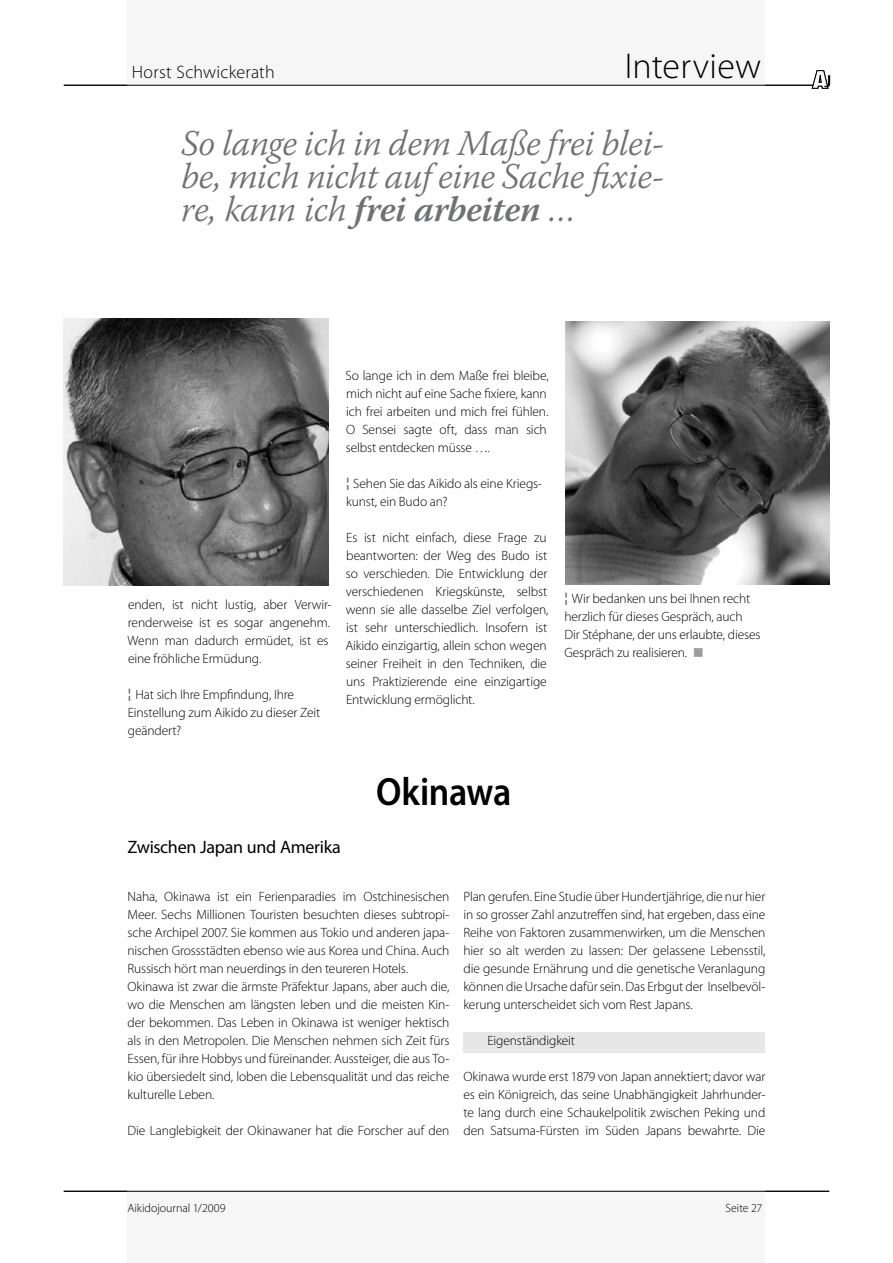
<style>
.page{position:relative;width:893px;height:1263px;background:#fff}
.page>*{position:absolute;margin:0;border:0;box-sizing:border-box;transform-origin:0 0}
.t1{font:600 39.6px "Myriad Pro";letter-spacing:-.01em;color:#000;scale:.91 1}
.t2{font:italic 300 36px/33px "Warnock Pro";letter-spacing:-.015em;color:#707173;text-align:justify}
.t3{font:300 36px "Myriad Pro";letter-spacing:.005em;color:#000}
.t4{font:300 18px "Myriad Pro";letter-spacing:.015em;color:#000}
.t5{font:18px "Myriad Pro";letter-spacing:-.015em;color:#000}
.t6{font:17.25px "Myriad Pro";color:#000;scale:1.06 1}
.t7{font:300 13.5px/18px "Myriad Pro";letter-spacing:-.01em;color:#000}
.t8{font:300 12px "Myriad Pro";letter-spacing:-.005em;color:#000}
.s1{font-weight:600}
.s2{font-family:"Lucida Sans Typewriter";font-weight:700;color:#707173}
.s3{color:#9c9d9f}
</style>
<div class="page">
<div style="left:463px;top:1032px;width:302px;height:20px;background:#e7e7e8"></div>
<div style="left:128px;top:0;width:637px;height:85px;background:#f6f6f6"></div>
<div style="left:128px;top:1191px;width:637px;height:72px;background:#f6f6f6"></div>
<hr style="left:64px;top:85px;width:765px;height:1px;background:#000">
<hr style="left:64px;top:1191px;width:765px;height:1px;background:#000">
<svg style="left:812px;top:71px;width:16px;height:17px"></svg>
<img style="left:64px;top:319px;width:264px;height:267px">
<img style="left:565px;top:321px;width:265px;height:263px">
<h2 class="t3" style="left:550px;top:44px;width:212px">Rubrik/Thema</h2>
<h3 class="t4" style="left:132px;top:61px;width:144px">Horst Schwickerath</h3>
<h2 class="t3" style="left:625px;top:44px;width:138px">Interview</h2>
<h3 class="t4" style="left:132px;top:61px;width:129px">Name des Auto s</h3>
<h2 class="t2" style="left:181px;top:126px;width:485px">So lange ich in dem Maße frei blei&shy;be, mich nicht auf eine Sache fixie&shy;re, kann ich <span class="s1">frei arbeiten</span> …</h2>
<p class="t7" style="left:128px;top:595px;width:206px">enden, ist nicht lustig, aber Verwir&shy;renderweise ist es sogar angenehm.<br>Wenn man dadurch ermüdet, ist es eine fröhliche Ermüdung.</p>
<p class="t7" style="left:126px;top:685px;width:196px"><span class="s2">¦</span>Hat sich Ihre Empfindung, Ihre<br>Einstellung zum Aikido zu dieser Zeit geändert?</p>
<p class="t7" style="left:346px;top:366px;width:205px">So lange ich in dem Maße frei bleibe, mich nicht auf eine Sache fixiere, kann ich frei arbeiten und mich frei fühlen.<br>O Sensei sagte oft, dass man sich selbst entdecken müsse ….</p>
<p class="t7" style="left:344px;top:474px;width:200px"><span class="s2">¦</span>Sehen Sie das Aikido als eine Kriegs&shy;kunst, ein Budo an?</p>
<p class="t7" style="left:345px;top:528px;width:205px">Es ist nicht einfach, diese Frage zu beantworten: der Weg des Budo ist so verschieden. Die Entwicklung der verschiedenen Kriegskünste, selbst wenn sie alle dasselbe Ziel verfolgen, ist sehr unterschiedlich. Insofern ist Aikido einzigartig, allein schon wegen seiner Freiheit in den Techniken, die uns Praktizierende eine einzigartige Entwicklung ermöglicht.</p>
<h1 class="t1" style="left:376px;top:767px;width:150px">Okinawa</h1>
<h3 class="t5" style="left:128px;top:836px;width:215px">Zwischen Japan und Amerika</h3>
<p class="t7" style="left:562px;top:589px;width:200px"><span class="s2">¦</span>Wir bedanken uns bei Ihnen recht herzlich für dieses Gespräch, auch<br>Dir Stéphane, der uns erlaubte, dieses Gespräch zu realisieren. <span class="s3">■</span></p>
<p class="t7" style="left:128px;top:887px;width:323px">Naha, Okinawa ist ein Ferienparadies im Ostchinesischen Meer. Sechs Millionen Touristen besuchten dieses subtropi&shy;sche Archipel 2007. Sie kommen aus Tokio und anderen japa&shy;nischen Grossstädten ebenso wie aus Korea und China. Auch Russisch hört man neuerdings in den teureren Hotels.<br>Okinawa ist zwar die ärmste Präfektur Japans, aber auch die, wo die Menschen am längsten leben und die meisten Kin&shy;der bekommen. Das Leben in Okinawa ist weniger hektisch als in den Metropolen. Die Menschen nehmen sich Zeit fürs Essen, für ihre Hobbys und füreinander. Aussteiger, die aus To&shy;kio übersiedelt sind, loben die Lebensqualität und das reiche kulturelle Leben.</p>
<p class="t7" style="left:128px;top:1121px;width:323px">Die Langlebigkeit der Okinawaner hat die Forscher auf den</p>
<p class="t7" style="left:463px;top:888px;width:303px;text-align:justify">Plan gerufen. Eine Studie über Hundertjährige, die nur hier in so grosser Zahl anzutreffen sind, hat ergeben, dass eine Reihe von Faktoren zusammenwirken, um die Menschen hier so alt werden zu lassen: Der gelassene Lebensstil, die gesunde Ernährung und die genetische Veranlagung können die Ursache dafür sein. Das Erbgut der Inselbevöl&shy;kerung unterscheidet sich vom Rest Japans.</p>
<p class="t7" style="left:487px;top:1032px;width:89px">Eigenständigkeit</p>
<p class="t7" style="left:463px;top:1068px;width:303px;text-align:justify">Okinawa wurde erst 1879 von Japan annektiert; davor war es ein Königreich, das seine Unabhängigkeit Jahrhunder&shy;te lang durch eine Schaukelpolitik zwischen Peking und den Satsuma-Fürsten im Süden Japans bewahrte. Die</p>
<p class="t8" style="left:128px;top:1201px;width:99px">Aikidojournal 1/2009</p>
<p class="t8" style="left:726px;top:1201px;width:38px">Seite 27</p>
<p class="t6" style="left:824px;top:70px;width:8px">J</p>
</div>
